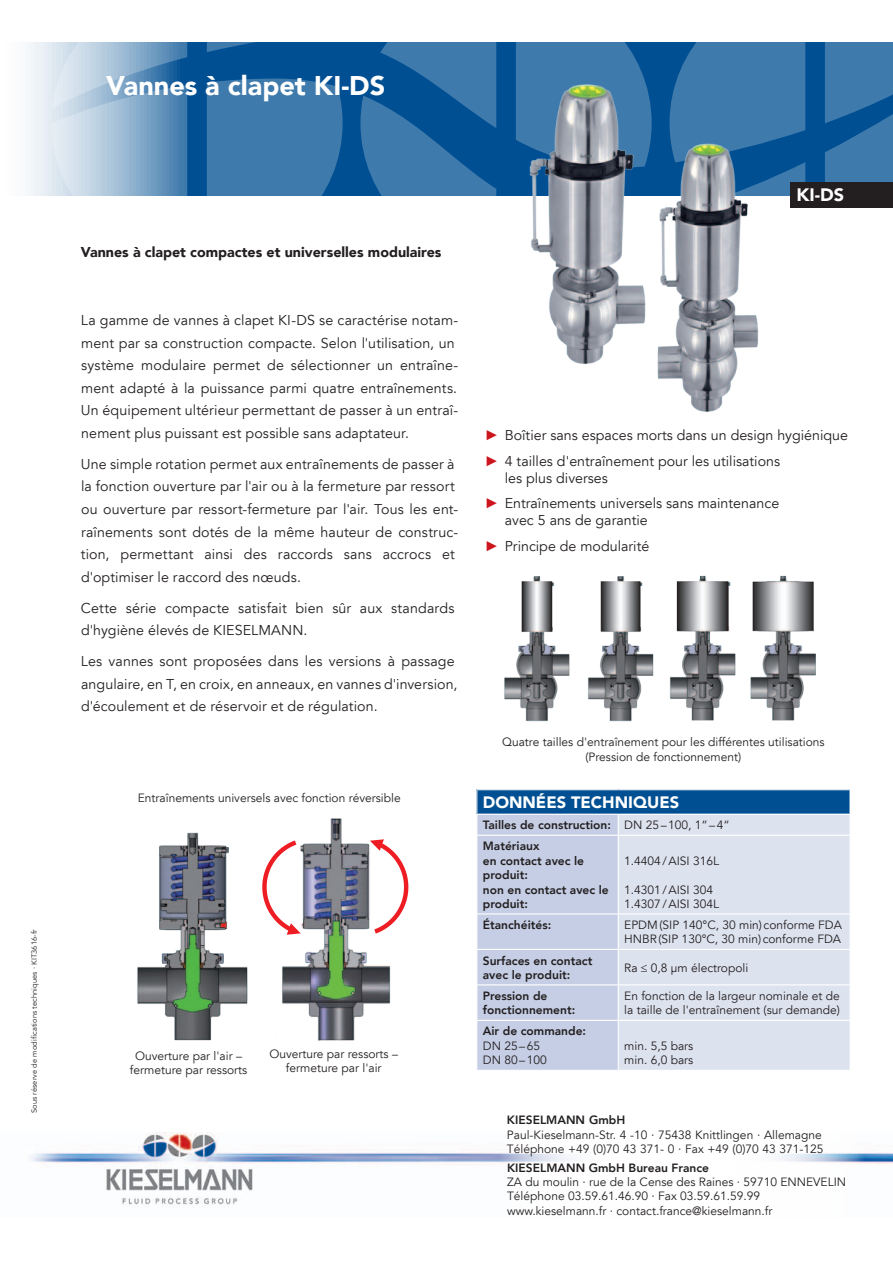
<style>
.page{position:relative;width:893px;height:1263px;background:#fff}
.page>*{position:absolute;margin:0;border:0;box-sizing:border-box;transform-origin:0 0}
.t1{font:900 27px "Avenir LT";color:#fff}
.t2{font:900 18px "Avenir LT";color:#fff}
.t3{font:900 16.5px "Avenir LT";color:#fff}
.t4{font:14.25px/22.5px "Avenir LT";letter-spacing:.005em;color:#231f20}
.t5{font:900 14.25px "Avenir LT";color:#231f20}
.t6{font:12px/14.4px "Avenir LT";color:#231f20}
.t7{font:800 12px/14.4px "Avenir LT";color:#231f20}
.t8{font:7.5px "Avenir LT";letter-spacing:.01em;color:#231f20}
.s1{font-family:"Arial";color:#cd151d}
.s2{font-weight:400}
</style>
<div class="page">
<svg style="left:30px;top:43px;width:795px;height:153px;background:#2568a1"></svg>
<svg style="left:207px;top:43px;width:105px;height:9px"></svg>
<div style="left:207px;top:78px;width:136px;height:118px;background:#3f7aac"></div>
<svg style="left:51px;top:43px;width:136px;height:153px;background:#97b6d1"></svg>
<svg style="left:516px;top:43px;width:136px;height:128px;background:#3674a8"></svg>
<svg style="left:360px;top:43px;width:136px;height:153px;background:#2568a1"></svg>
<svg style="left:825px;top:43px;width:68px;height:140px;background:#3371a6"></svg>
<svg style="left:670px;top:43px;width:135px;height:153px;background:#3573a8"></svg>
<div style="left:790px;top:183px;width:103px;height:25px;background:#231f20"></div>
<img style="left:30px;top:1133px;width:863px;height:75px">
<img style="left:520px;top:81px;width:131px;height:284px">
<img style="left:651px;top:141px;width:111px;height:271px">
<img style="left:504px;top:575px;width:312px;height:147px">
<div style="left:477px;top:790px;width:373px;height:24px;background:#004f92"></div>
<div style="left:619px;top:815px;width:231px;height:255px;background:#dde2ef"></div>
<hr style="left:849px;top:790px;width:2px;height:24px;background:#fff">
<svg style="left:476px;top:790px;width:143px;height:280px;background:#b5c4dd"></svg>
<hr style="left:849px;top:815px;width:2px;height:20px;background:#fff">
<hr style="left:476px;top:835px;width:142px;height:1px;background:#fff">
<hr style="left:476px;top:836px;width:1px;height:77px;background:#fff">
<hr style="left:618px;top:835px;width:233px;height:1px;background:#fff">
<hr style="left:618px;top:836px;width:1px;height:77px;background:#fff">
<hr style="left:849px;top:836px;width:2px;height:77px;background:#fff">
<hr style="left:476px;top:913px;width:142px;height:1px;background:#fff">
<hr style="left:476px;top:914px;width:1px;height:35px;background:#fff">
<hr style="left:618px;top:913px;width:233px;height:1px;background:#fff">
<hr style="left:618px;top:914px;width:1px;height:35px;background:#fff">
<hr style="left:849px;top:914px;width:2px;height:35px;background:#fff">
<hr style="left:476px;top:949px;width:142px;height:1px;background:#fff">
<hr style="left:476px;top:950px;width:1px;height:34px;background:#fff">
<hr style="left:618px;top:949px;width:233px;height:1px;background:#fff">
<hr style="left:618px;top:950px;width:1px;height:34px;background:#fff">
<hr style="left:849px;top:950px;width:2px;height:34px;background:#fff">
<hr style="left:476px;top:984px;width:142px;height:1px;background:#fff">
<hr style="left:476px;top:985px;width:1px;height:35px;background:#fff">
<hr style="left:618px;top:984px;width:233px;height:1px;background:#fff">
<hr style="left:618px;top:985px;width:1px;height:35px;background:#fff">
<hr style="left:849px;top:985px;width:2px;height:35px;background:#fff">
<hr style="left:476px;top:1020px;width:142px;height:1px;background:#fff">
<hr style="left:618px;top:1020px;width:233px;height:1px;background:#fff">
<img style="left:137px;top:818px;width:254px;height:222px">
<svg style="left:262px;top:840px;width:39px;height:95px"></svg>
<svg style="left:370px;top:839px;width:38px;height:94px"></svg>
<p class="t8" style="left:30px;top:1113px;width:185px;rotate:-90deg">Sous réserve de modifications techniques · KIT3616-fr</p>
<h1 class="t1" style="left:106px;top:69px;width:280px">Vannes à clapet KI-DS</h1>
<p class="t5" style="left:81px;top:244px;width:362px">Vannes à clapet compactes et universelles modulaires</p>
<p class="t4" style="left:81px;top:310px;width:379px">La gamme de vannes à clapet KI-DS se caractérise notam&shy;ment par sa construction compacte. Selon l'utilisation, un système modulaire permet de sélectionner un entraîne&shy;ment adapté à la puissance parmi quatre entraînements.<br>Un équipement ultérieur permettant de passer à un entraî&shy;nement plus puissant est possible sans adaptateur.</p>
<p class="t4" style="left:81px;top:453px;width:379px">Une simple rotation permet aux entraînements de passer à la fonction ouverture par l'air ou à la fermeture par ressort ou ouverture par ressort-fermeture par l'air. Tous les ent&shy;raînements sont dotés de la même hauteur de construc&shy;tion, permettant ainsi des raccords sans accrocs et d'optimiser le raccord des nœuds.</p>
<p class="t4" style="left:81px;top:597px;width:375px">Cette série compacte satisfait bien sûr aux standards d'hygiène élevés de KIESELMANN.</p>
<p class="t4" style="left:81px;top:650px;width:378px">Les vannes sont proposées dans les versions à passage angulaire, en T, en croix, en anneaux, en vannes d'inversion, d'écoulement et de réservoir et de régulation.</p>
<p class="t6" style="left:138px;top:791px;width:264px">Entraînements universels avec fonction réversible</p>
<p class="t6" style="left:130px;top:1048px;width:119px;text-align:center">Ouverture par l'air – fermeture par ressorts</p>
<p class="t6" style="left:269px;top:1047px;width:130px;text-align:center">Ouverture par ressorts – fermeture par l'air</p>
<p class="t2" style="left:796px;top:183px;width:49px">KI-DS</p>
<p class="t4" style="left:485px;top:423px;width:365px;line-height:25.7px"><span class="s1">►</span> Boîtier sans espaces morts dans un design hygiénique <span class="s1">►</span> 4 tailles d'entraînement pour les utilisations</p>
<p class="t4" style="left:485px;top:465px;width:296px;line-height:25.7px;text-indent:20px">les plus diverses<br><span class="s1">►</span> Entraînements universels sans maintenance</p>
<p class="t4" style="left:485px;top:508px;width:166px;line-height:25.7px;text-align:right">avec 5 ans de garantie<br><span class="s1">►</span> Principe de modularité</p>
<p class="t6" style="left:502px;top:735px;width:324px;text-align:center">Quatre tailles d'entraînement pour les différentes utilisations (Pression de fonctionnement)</p>
<p class="t3" style="left:483px;top:792px;width:198px">DONNÉES TECHNIQUES</p>
<p class="t7" style="left:483px;top:815px;width:248px;line-height:21px">Tailles de construction: <span class="s2">DN 25–100, 1“–4“<br></span>Matériaux</p>
<p class="t7" style="left:483px;top:853px;width:127px">en contact avec le produit:<br>non en contact avec le produit:</p>
<p class="t6" style="left:624px;top:854px;width:96px">1.4404/AISI 316L</p>
<p class="t6" style="left:624px;top:882px;width:96px">1.4301/AISI 304<br>1.4307/AISI 304L</p>
<p class="t7" style="left:483px;top:918px;width:70px">Étanchéités:</p>
<p class="t6" style="left:624px;top:918px;width:219px">EPDM(SIP 140°C, 30 min) conforme FDA<br>HNBR(SIP 130°C, 30 min) conforme FDA</p>
<p class="t7" style="left:483px;top:953px;width:111px">Surfaces en contact avec le produit:</p>
<p class="t6" style="left:624px;top:961px;width:125px">Ra ≤ 0,8 µm électropoli</p>
<p class="t7" style="left:483px;top:989px;width:94px">Pression de fonctionnement:</p>
<p class="t6" style="left:624px;top:989px;width:217px">En fonction de la largeur nominale et de la taille de l'entraînement (sur demande)</p>
<p class="t7" style="left:483px;top:1024px;width:105px">Air de commande:</p>
<p class="t6" style="left:483px;top:1039px;width:65px">DN 25–65<br>DN 80–100</p>
<p class="t6" style="left:624px;top:1039px;width:71px">min. 5,5 bars min. 6,0 bars</p>
<p class="t7" style="left:507px;top:1113px;width:120px">KIESELMANN GmbH</p>
<p class="t6" style="left:507px;top:1128px;width:318px">Paul-Kieselmann-Str. 4 -10 · 75438 Knittlingen · Allemagne<br>Téléphone +49 (0)70 43 371- 0 · Fax +49 (0)70 43 371-125</p>
<p class="t7" style="left:507px;top:1160px;width:203px">KIESELMANN GmbH Bureau France</p>
<p class="t6" style="left:507px;top:1175px;width:341px">ZA du moulin · rue de la Cense des Raines · 59710 ENNEVELIN<br>Téléphone 03.59.61.46.90 · Fax 03.59.61.59.99 www.kieselmann.fr · contact.france@kieselmann.fr</p>
</div>
